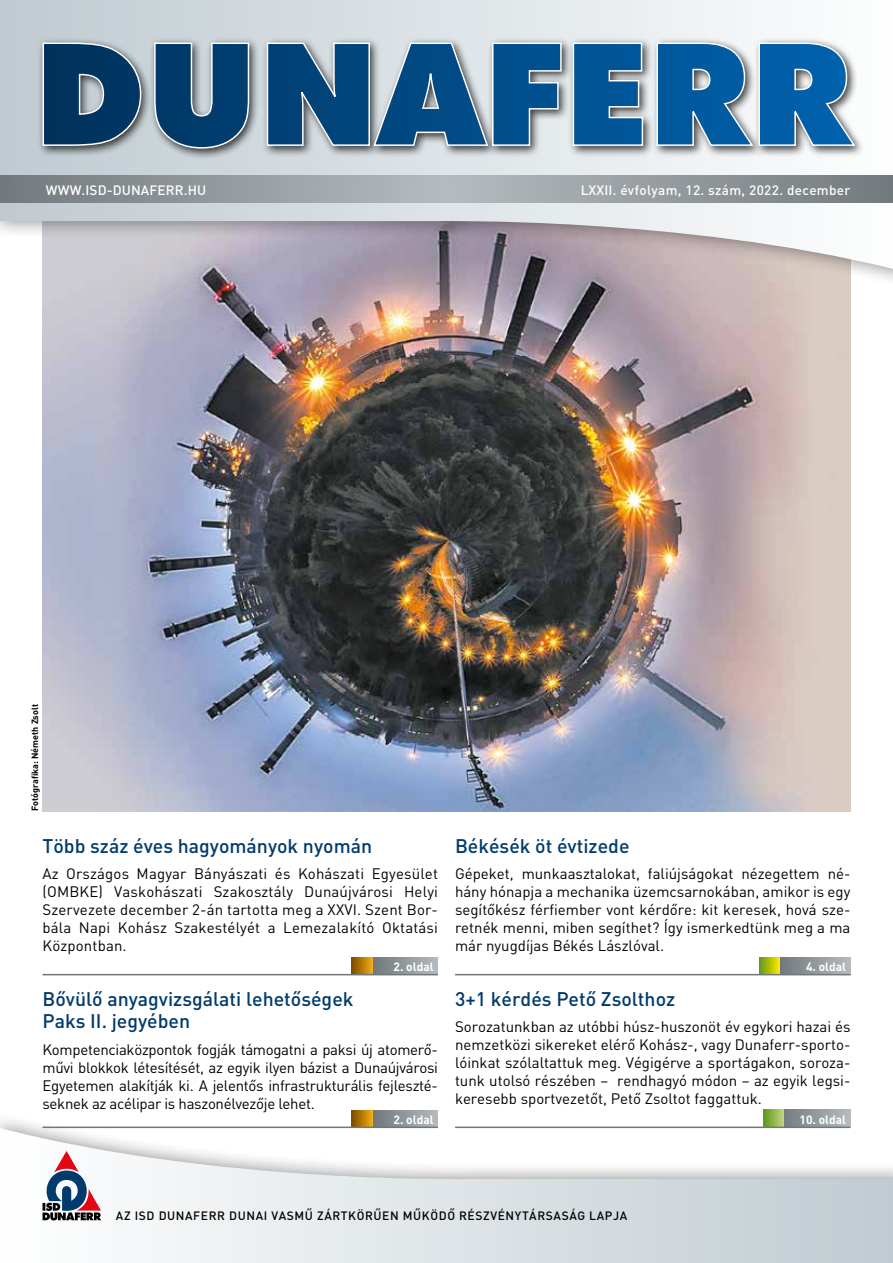
<style>
.page{position:relative;width:893px;height:1263px;background:#fff}
.page>*{position:absolute;margin:0;border:0;box-sizing:border-box;transform-origin:0 0}
.t1{font:500 19.5px/22.5px "DIN";color:#003b6c}
.t2{font:15px/18px "DIN";color:#000;text-align:justify}
.t3{font:15px/18px "DIN";letter-spacing:-.02em;color:#000}
.t4{font:500 13.5px "DIN";letter-spacing:.025em;color:#fff}
.t5{font:500 12px "DIN";letter-spacing:.05em;color:#000}
.t6{font:700 12px "DIN";color:#fff}
.t7{font:700 9px "DIN";color:#000}
</style>
<div class="page">
<svg style="left:1px;top:1128px;width:892px;height:135px"></svg>
<div style="left:778px;top:1110px;width:72px;height:17px;background:linear-gradient(to right,#70777b,#b3b8bc)"></div>
<svg style="left:763px;top:1110px;width:21px;height:16px"></svg>
<hr style="left:455px;top:1126px;width:395px;height:2px;background:#70777a">
<div style="left:372px;top:1110px;width:66px;height:17px;background:linear-gradient(to right,#70777b,#b3b9bc)"></div>
<div style="left:352px;top:1110px;width:20px;height:17px;background:linear-gradient(to right,#804e00,#e4a415)"></div>
<hr style="left:42px;top:1126px;width:396px;height:2px;background:#70777a">
<div style="left:778px;top:957px;width:72px;height:17px;background:linear-gradient(to right,#70777b,#b3b8bc)"></div>
<div style="left:759px;top:957px;width:20px;height:17px;background:linear-gradient(to right,#62951d,#f1e100)"></div>
<hr style="left:455px;top:974px;width:395px;height:1px;background:#70777a">
<div style="left:372px;top:957px;width:66px;height:17px;background:linear-gradient(to right,#70777b,#b3b9bc)"></div>
<div style="left:352px;top:957px;width:20px;height:17px;background:linear-gradient(to right,#804e00,#e4a415)"></div>
<hr style="left:42px;top:974px;width:396px;height:1px;background:#70777a">
<img style="left:43px;top:289px;width:807px;height:522px">
<div style="left:0;top:0;width:893px;height:289px;background:#000;opacity:.5"></div>
<svg style="left:0;top:0;width:893px;height:269px"></svg>
<svg style="left:43px;top:1151px;width:58px;height:69px"></svg>
<svg style="left:0;top:175px;width:893px;height:27px;background:#949a9e"></svg>
<div style="left:37px;top:37px;width:828px;height:123px;background:#000;opacity:.75"></div>
<svg style="left:42px;top:42px;width:815px;height:107px;background:#47789e"></svg>
<p class="t4" style="left:46px;top:181px;width:162px">WWW.ISD-DUNAFERR.HU</p>
<p class="t4" style="left:581px;top:181px;width:271px">LXXII. évfolyam, 12. szám, 2022. december</p>
<p class="t7" style="left:29px;top:811px;width:109px;rotate:-90deg">Fotógrafika: Németh Zsolt</p>
<h1 class="t1" style="left:43px;top:833px;width:331px">Több száz éves hagyományok nyomán</h1>
<p class="t2" style="left:43px;top:864px;width:397px;text-align:left">Az Országos Magyar Bányászati és Kohászati Egyesület (OMBKE) Vaskohászati Szakosztály Dunaújvárosi Helyi Szervezete december 2-án tartotta meg a XXVI. Szent Bor&shy;bála Napi Kohász Szakestélyét a Lemezalakító Oktatási Központban.</p>
<p class="t6" style="left:394px;top:958px;width:42px">2. oldal</p>
<h1 class="t1" style="left:43px;top:987px;width:313px">Bővülő anyagvizsgálati lehetőségek<br>Paks II. jegyében</h1>
<p class="t3" style="left:43px;top:1040px;width:397px">Kompetenciaközpontok fogják támogatni a paksi új atomerő&shy;művi blokkok létesítését, az egyik ilyen bázist a Dunaújvárosi Egyetemen alakítják ki. A jelentős infrastrukturális fejleszté&shy;seknek az acélipar is haszonélvezője lehet.</p>
<p class="t6" style="left:394px;top:1111px;width:42px">2. oldal</p>
<h1 class="t1" style="left:455px;top:833px;width:176px">Békésék öt évtizede</h1>
<p class="t2" style="left:455px;top:864px;width:397px">Gépeket, munkaasztalokat, faliújságokat nézegettem né&shy;hány hónapja a mechanika üzemcsarnokában, amikor is egy segítőkész férfiember vont kérdőre: kit keresek, hová sze&shy;retnék menni, miben segíthet? Így ismerkedtünk meg a ma már nyugdíjas Békés Lászlóval.</p>
<p class="t6" style="left:806px;top:958px;width:42px">4. oldal</p>
<h1 class="t1" style="left:455px;top:987px;width:222px">3+1 kérdés Pető Zsolthoz</h1>
<p class="t2" style="left:455px;top:1017px;width:397px">Sorozatunkban az utóbbi húsz-huszonöt év egykori hazai és nemzetközi sikereket elérő Kohász-, vagy Dunaferr-sporto&shy;lóinkat szólaltattuk meg. Végigérve a sportágakon, soroza&shy;tunk utolsó részében – rendhagyó módon – az egyik legsi&shy;keresebb sportvezetőt, Pető Zsoltot faggattuk.</p>
<p class="t6" style="left:799px;top:1111px;width:48px">10. oldal</p>
<p class="t5" style="left:116px;top:1208px;width:513px">AZ ISD DUNAFERR DUNAI VASMŰ ZÁRTKÖRŰEN MŰKÖDŐ RÉSZVÉNYTÁRSASÁG LAPJA</p>
</div>
